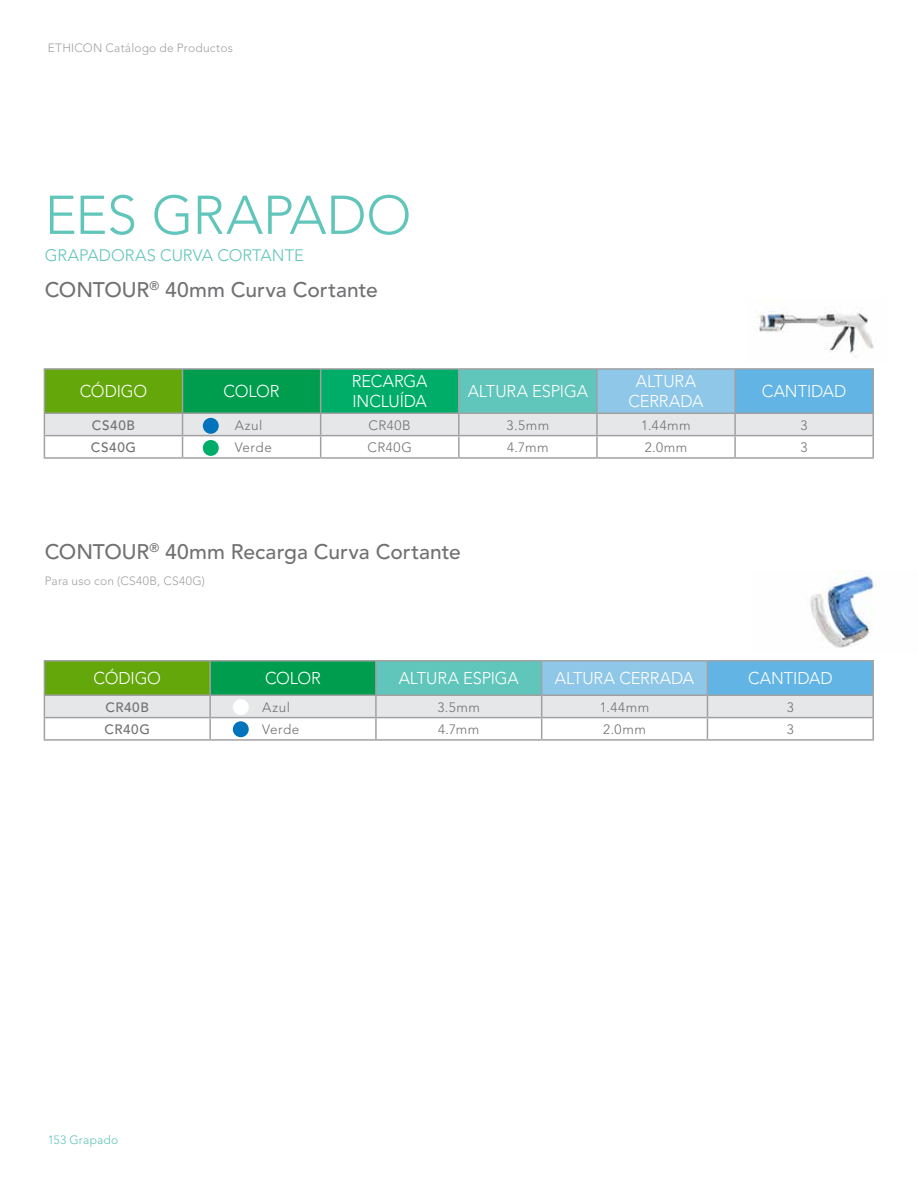
<style>
.page{position:relative;width:918px;height:1188px;background:#fff}
.page>*{position:absolute;margin:0;border:0;box-sizing:border-box;transform-origin:0 0}
.t1{font:300 54px "Avenir";letter-spacing:-.005em;color:#60c5ba}
.t2{font:500 21px "Avenir";color:#717073}
.t3{font:300 16.95px/19.8px "Avenir";letter-spacing:-.01em;color:#fff}
.t4{font:300 16.5px "Avenir";color:#60c5ba}
.t5{font:300 13.5px "Avenir";letter-spacing:.035em;color:#717073}
.t6{font:500 13.5px "Avenir";letter-spacing:.05em;color:#717073}
.t7{font:300 12px "Avenir";letter-spacing:.02em;color:#a1a1a4}
.t8{font:300 12px "Avenir";letter-spacing:.02em;color:#60c5ba}
</style>
<div class="page">
<img style="left:810px;top:570px;width:64px;height:78px">
<img style="left:759px;top:308px;width:115px;height:49px">
<div style="left:44px;top:661px;width:166px;height:34px;background:#63a70a"></div>
<div style="left:210px;top:661px;width:166px;height:34px;background:#009d4e"></div>
<div style="left:376px;top:661px;width:166px;height:34px;background:#60c5ba"></div>
<div style="left:542px;top:661px;width:165px;height:34px;background:#8fc7e8"></div>
<div style="left:707px;top:661px;width:166px;height:34px;background:#61b4e4"></div>
<hr style="left:44px;top:660px;width:166px;height:2px;background:#a1a1a4">
<hr style="left:44px;top:662px;width:1px;height:32px;background:#a1a1a4">
<hr style="left:210px;top:660px;width:166px;height:2px;background:#a1a1a4">
<hr style="left:209px;top:662px;width:2px;height:32px;background:#a1a1a4">
<hr style="left:376px;top:660px;width:166px;height:2px;background:#a1a1a4">
<hr style="left:375px;top:662px;width:2px;height:32px;background:#a1a1a4">
<hr style="left:542px;top:660px;width:165px;height:2px;background:#a1a1a4">
<hr style="left:541px;top:662px;width:1px;height:32px;background:#a1a1a4">
<hr style="left:707px;top:660px;width:167px;height:2px;background:#a1a1a4">
<hr style="left:707px;top:662px;width:1px;height:32px;background:#a1a1a4">
<hr style="left:872px;top:662px;width:2px;height:32px;background:#a1a1a4">
<hr style="left:44px;top:694px;width:166px;height:2px;background:#a1a1a4">
<hr style="left:210px;top:694px;width:166px;height:2px;background:#a1a1a4">
<hr style="left:376px;top:694px;width:166px;height:2px;background:#a1a1a4">
<hr style="left:542px;top:694px;width:165px;height:2px;background:#a1a1a4">
<hr style="left:707px;top:694px;width:167px;height:2px;background:#a1a1a4">
<hr style="left:872px;top:696px;width:2px;height:21px;background:#a1a1a4">
<hr style="left:707px;top:717px;width:167px;height:1px;background:#a1a1a4">
<svg style="left:44px;top:695px;width:829px;height:44px"></svg>
<hr style="left:872px;top:718px;width:2px;height:21px;background:#a1a1a4">
<hr style="left:44px;top:739px;width:166px;height:2px;background:#a1a1a4">
<hr style="left:210px;top:739px;width:166px;height:2px;background:#a1a1a4">
<hr style="left:376px;top:739px;width:166px;height:2px;background:#a1a1a4">
<hr style="left:542px;top:739px;width:165px;height:2px;background:#a1a1a4">
<hr style="left:707px;top:739px;width:167px;height:2px;background:#a1a1a4">
<div style="left:233px;top:699px;width:16px;height:16px;background:#fff;border-radius:50%"></div>
<div style="left:233px;top:721px;width:16px;height:16px;background:#0073bd;border-radius:50%"></div>
<div style="left:44px;top:369px;width:139px;height:44px;background:#63a70a"></div>
<div style="left:183px;top:369px;width:138px;height:44px;background:#009d4e"></div>
<div style="left:321px;top:369px;width:138px;height:44px;background:#00ad68"></div>
<div style="left:459px;top:369px;width:138px;height:44px;background:#60c5ba"></div>
<div style="left:597px;top:369px;width:138px;height:44px;background:#8fc7e8"></div>
<div style="left:735px;top:369px;width:138px;height:44px;background:#61b4e4"></div>
<hr style="left:44px;top:368px;width:139px;height:2px;background:#a1a1a4">
<hr style="left:44px;top:370px;width:1px;height:43px;background:#a1a1a4">
<hr style="left:183px;top:368px;width:138px;height:2px;background:#a1a1a4">
<hr style="left:182px;top:370px;width:1px;height:43px;background:#a1a1a4">
<hr style="left:321px;top:368px;width:138px;height:2px;background:#a1a1a4">
<hr style="left:320px;top:370px;width:1px;height:43px;background:#a1a1a4">
<hr style="left:459px;top:368px;width:138px;height:2px;background:#a1a1a4">
<hr style="left:458px;top:370px;width:2px;height:43px;background:#a1a1a4">
<hr style="left:597px;top:368px;width:138px;height:2px;background:#a1a1a4">
<hr style="left:596px;top:370px;width:2px;height:43px;background:#a1a1a4">
<hr style="left:735px;top:368px;width:139px;height:2px;background:#a1a1a4">
<hr style="left:734px;top:370px;width:2px;height:43px;background:#a1a1a4">
<hr style="left:872px;top:370px;width:2px;height:43px;background:#a1a1a4">
<hr style="left:735px;top:413px;width:139px;height:1px;background:#a1a1a4">
<hr style="left:872px;top:414px;width:2px;height:21px;background:#a1a1a4">
<svg style="left:44px;top:413px;width:829px;height:44px"></svg>
<hr style="left:459px;top:435px;width:138px;height:1px;background:#a1a1a4">
<hr style="left:458px;top:436px;width:2px;height:21px;background:#a1a1a4">
<hr style="left:597px;top:435px;width:138px;height:1px;background:#a1a1a4">
<hr style="left:596px;top:436px;width:2px;height:21px;background:#a1a1a4">
<hr style="left:735px;top:435px;width:139px;height:1px;background:#a1a1a4">
<hr style="left:734px;top:436px;width:2px;height:21px;background:#a1a1a4">
<hr style="left:872px;top:436px;width:2px;height:21px;background:#a1a1a4">
<hr style="left:44px;top:457px;width:139px;height:2px;background:#a1a1a4">
<hr style="left:183px;top:457px;width:138px;height:2px;background:#a1a1a4">
<hr style="left:321px;top:457px;width:138px;height:2px;background:#a1a1a4">
<hr style="left:459px;top:457px;width:138px;height:2px;background:#a1a1a4">
<hr style="left:597px;top:457px;width:138px;height:2px;background:#a1a1a4">
<hr style="left:735px;top:457px;width:139px;height:2px;background:#a1a1a4">
<div style="left:203px;top:418px;width:16px;height:16px;background:#0073bd;border-radius:50%"></div>
<div style="left:203px;top:440px;width:16px;height:16px;background:#00ad68;border-radius:50%"></div>
<p class="t7" style="left:48px;top:41px;width:186px">ETHICON Catálogo de Productos</p>
<h1 class="t1" style="left:45px;top:184px;width:368px">EES GRAPADO</h1>
<p class="t4" style="left:45px;top:246px;width:261px">GRAPADORAS CURVA CORTANTE</p>
<p class="t2" style="left:45px;top:278px;width:335px">CONTOUR<sup>®</sup> 40mm Curva Cortante</p>
<p class="t3" style="left:80px;top:382px;width:69px">CÓDIGO</p>
<p class="t3" style="left:224px;top:382px;width:57px">COLOR</p>
<p class="t3" style="left:352px;top:372px;width:77px">RECARGA<br>INCLUÍDA</p>
<p class="t3" style="left:468px;top:382px;width:122px">ALTURA ESPIGA</p>
<p class="t3" style="left:629px;top:372px;width:76px;text-align:center">ALTURA<br>CERRADA</p>
<p class="t3" style="left:762px;top:382px;width:86px">CANTIDAD</p>
<p class="t6" style="left:92px;top:417px;width:45px">CS40B</p>
<p class="t5" style="left:235px;top:417px;width:29px">Azul</p>
<p class="t5" style="left:369px;top:417px;width:44px">CR40B</p>
<p class="t5" style="left:507px;top:417px;width:44px">3.5mm</p>
<p class="t5" style="left:641px;top:417px;width:51px">1.44mm</p>
<p class="t5" style="left:801px;top:417px;width:9px">3</p>
<p class="t6" style="left:91px;top:439px;width:47px">CS40G</p>
<p class="t5" style="left:235px;top:439px;width:39px">Verde</p>
<p class="t5" style="left:368px;top:439px;width:46px">CR40G</p>
<p class="t5" style="left:507px;top:439px;width:43px">4.7mm</p>
<p class="t5" style="left:645px;top:439px;width:44px">2.0mm</p>
<p class="t5" style="left:801px;top:439px;width:9px">3</p>
<p class="t2" style="left:45px;top:540px;width:418px">CONTOUR<sup>®</sup> 40mm Recarga Curva Cortante</p>
<p class="t7" style="left:45px;top:573px;width:162px">Para uso con (CS40B, CS40G)</p>
<p class="t3" style="left:94px;top:669px;width:69px">CÓDIGO</p>
<p class="t3" style="left:265px;top:669px;width:57px">COLOR</p>
<p class="t3" style="left:399px;top:669px;width:122px">ALTURA ESPIGA</p>
<p class="t3" style="left:555px;top:669px;width:141px">ALTURA CERRADA</p>
<p class="t3" style="left:748px;top:669px;width:86px">CANTIDAD</p>
<p class="t6" style="left:106px;top:699px;width:45px">CR40B</p>
<p class="t5" style="left:262px;top:699px;width:29px">Azul</p>
<p class="t5" style="left:437px;top:699px;width:44px">3.5mm</p>
<p class="t5" style="left:600px;top:699px;width:51px">1.44mm</p>
<p class="t5" style="left:787px;top:699px;width:9px">3</p>
<p class="t6" style="left:105px;top:721px;width:47px">CR40G</p>
<p class="t5" style="left:262px;top:721px;width:39px">Verde</p>
<p class="t5" style="left:438px;top:721px;width:43px">4.7mm</p>
<p class="t5" style="left:603px;top:721px;width:44px">2.0mm</p>
<p class="t5" style="left:787px;top:721px;width:9px">3</p>
<p class="t8" style="left:48px;top:1133px;width:72px">153 Grapado</p>
</div>
